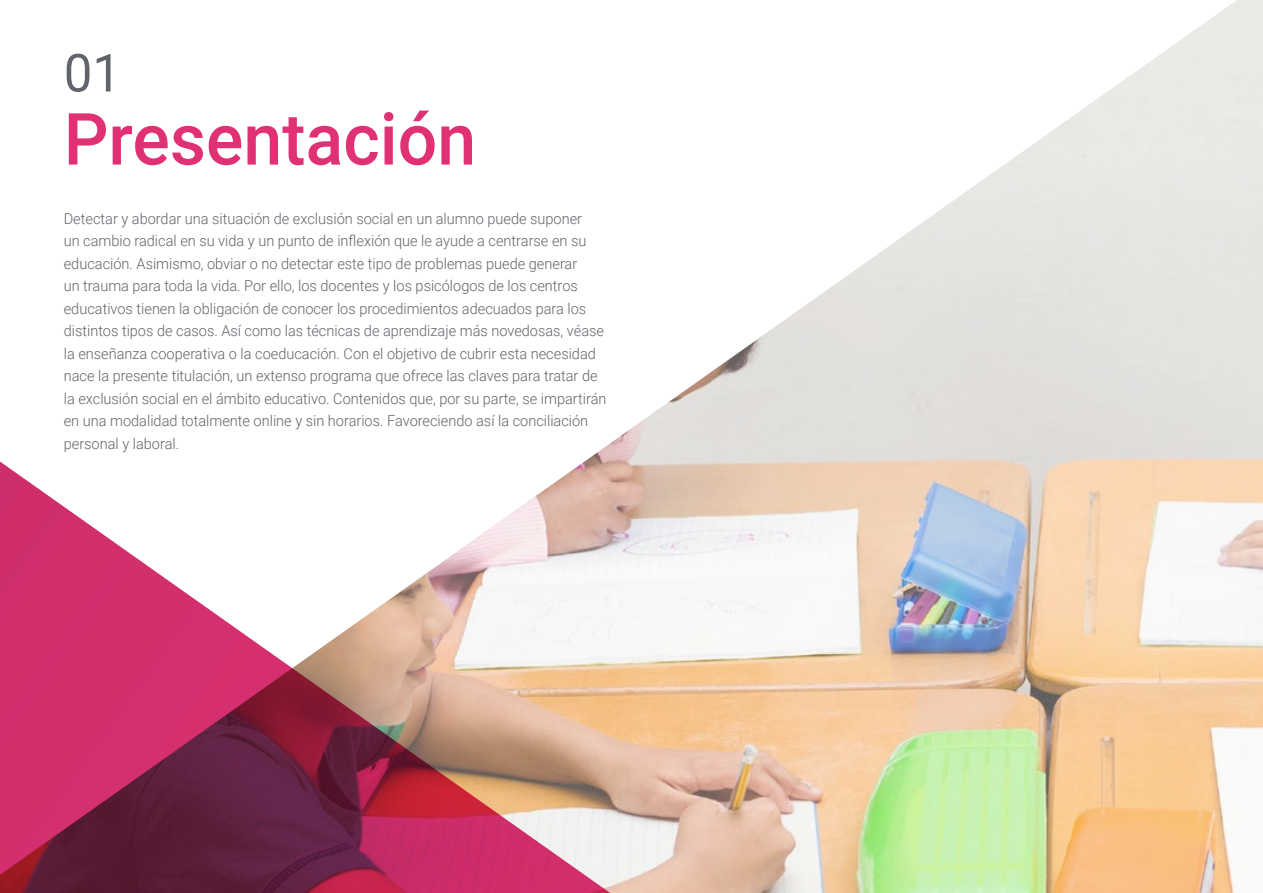
<style>
.page{position:relative;width:1263px;height:893px;background:#fff}
.page>*{position:absolute;margin:0;border:0;box-sizing:border-box;transform-origin:0 0}
.t1{font:500 72px "Roboto";color:#df3174}
.t2{font:52.5px "Roboto";color:#61646a}
.t3{font:300 15px/22.5px "Roboto";color:#61646a}
</style>
<div class="page">
<img style="left:607px;top:0;width:656px;height:893px">
<svg style="left:0;top:446px;width:640px;height:447px"></svg>
<h2 class="t2" style="left:64px;top:36px;width:59px">01</h2>
<h1 class="t1" style="left:64px;top:89px;width:414px">Presentación</h1>
<p class="t3" style="left:64px;top:207px;width:544px">Detectar y abordar una situación de exclusión social en un alumno puede suponer<br>un cambio radical en su vida y un punto de inflexión que le ayude a centrarse en su educación. Asimismo, obviar o no detectar este tipo de problemas puede generar<br>un trauma para toda la vida. Por ello, los docentes y los psicólogos de los centros educativos tienen la obligación de conocer los procedimientos adecuados para los distintos tipos de casos. Así como las técnicas de aprendizaje más novedosas, véase la enseñanza cooperativa o la coeducación. Con el objetivo de cubrir esta necesidad nace la presente titulación, un extenso programa que ofrece las claves para tratar de la exclusión social en el ámbito educativo. Contenidos que, por su parte, se impartirán en una modalidad totalmente online y sin horarios. Favoreciendo así la conciliación personal y laboral.</p>
</div>
